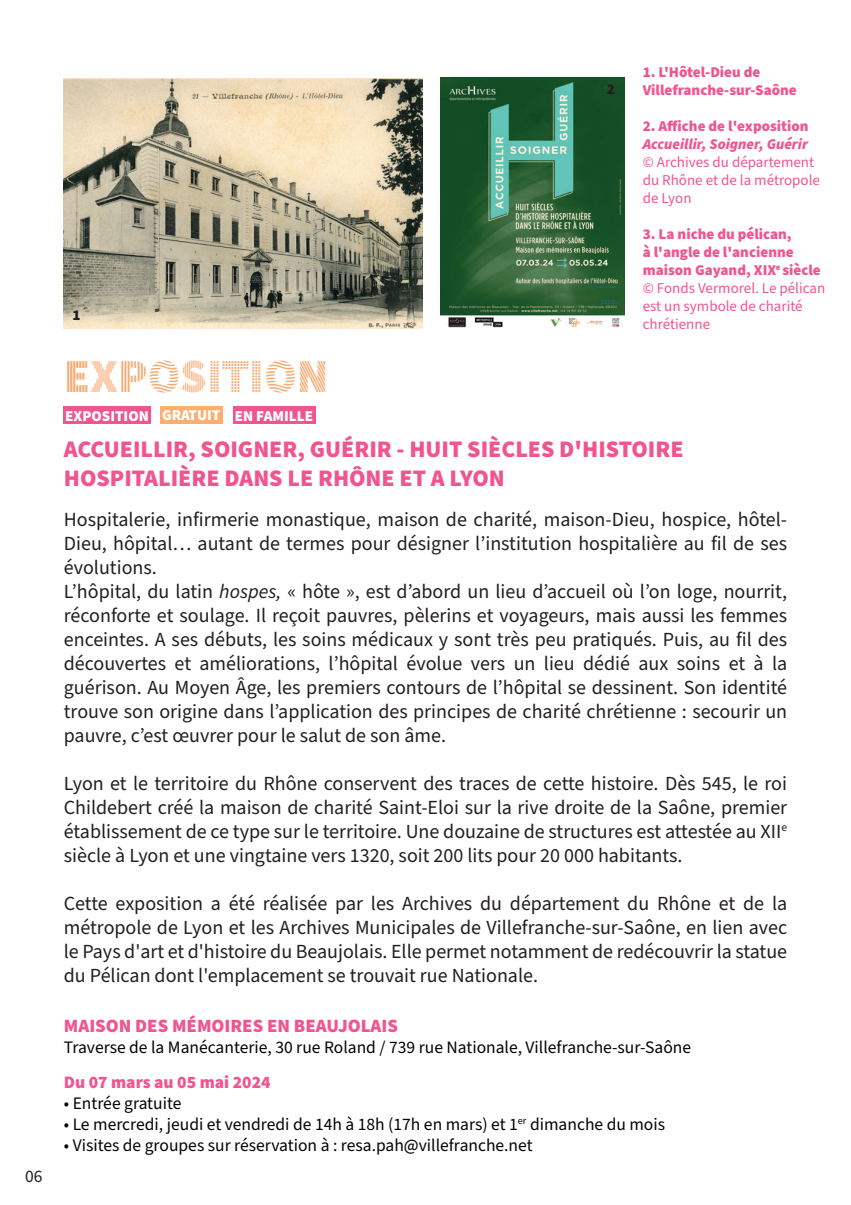
<style>
.page{position:relative;width:851px;height:1205px;background:#fff}
.page>*{position:absolute;margin:0;border:0;box-sizing:border-box;transform-origin:0 0}
.t1{font:900 47.5px "Source Sans Pro DISPLAYV2";color:#f6aa73}
.t2{font:900 23.75px/28.5px "Source Sans Pro";color:#f0558f}
.t3{font:20px/24px "Source Sans Pro";color:#231f20;text-align:justify}
.t4{font:900 18.75px "Source Sans Pro";color:#f0558f}
.t5{font:17.5px "Source Sans Pro";color:#040503}
.t6{font:900 17.5px "Source Sans Pro";color:#f0558f}
.t7{font:17.5px "Source Sans Pro";color:#231f20}
.t8{font:15px/18px "Source Sans Pro";color:#f0558f}
.t9{font:900 15px/18px "Source Sans Pro";color:#f0558f}
.t10{font:italic 900 15px/18px "Source Sans Pro";color:#f0558f}
.t11{font:900 15px "Source Sans Pro";color:#fff}
.t12{font:900 15px "Source Sans Pro";color:#231f20}
.s1{font-style:normal}
.s2{font-style:italic}
</style>
<div class="page">
<div style="left:64px;top:407px;width:87px;height:17px;background:#f0558f"></div>
<div style="left:160px;top:407px;width:63px;height:17px;background:#faaf71"></div>
<div style="left:233px;top:407px;width:83px;height:17px;background:#f0558f"></div>
<img style="left:64px;top:79px;width:359px;height:250px">
<img style="left:440px;top:78px;width:184px;height:250px">
<p class="t7" style="left:25px;top:1164px;width:19px">06</p>
<p class="t12" style="left:72px;top:305px;width:10px">1</p>
<p class="t1" style="left:64px;top:351px;width:266px">EXPOSITION</p>
<p class="t11" style="left:65px;top:405px;width:85px">EXPOSITION</p>
<p class="t11" style="left:162px;top:405px;width:60px">GRATUIT</p>
<p class="t11" style="left:235px;top:405px;width:80px">EN FAMILLE</p>
<p class="t12" style="left:606px;top:79px;width:10px">2</p>
<p class="t9" style="left:642px;top:64px;width:156px">1. L'Hôtel-Dieu de<br>Villefranche-sur-Saône</p>
<p class="t10" style="left:642px;top:118px;width:167px"><span class="s1">2. Affiche de l'exposition<br></span>Accueillir, Soigner, Guérir</p>
<p class="t8" style="left:642px;top:154px;width:179px">© Archives du département du Rhône et de la métropole de Lyon</p>
<p class="t9" style="left:642px;top:226px;width:179px">3. La niche du pélican,<br>à l'angle de l'ancienne maison Gayand, XIX<sup>e</sup> siècle</p>
<p class="t8" style="left:642px;top:280px;width:184px">© Fonds Vermorel. Le pélican est un symbole de charité chrétienne</p>
<p class="t2" style="left:64px;top:435px;width:621px">ACCUEILLIR, SOIGNER, GUÉRIR - HUIT SIÈCLES D'HISTOIRE<br>HOSPITALIÈRE DANS LE RHÔNE ET A LYON</p>
<p class="t3" style="left:64px;top:508px;width:724px">Hospitalerie, infirmerie monastique, maison de charité, maison-Dieu, hospice, hôtel-Dieu, hôpital… autant de termes pour désigner l’institution hospitalière au fil de ses évolutions.</p>
<p class="t3" style="left:64px;top:580px;width:724px">L’hôpital, du latin <span class="s2">hospes,</span> « hôte », est d’abord un lieu d’accueil où l’on loge, nourrit, réconforte et soulage. Il reçoit pauvres, pèlerins et voyageurs, mais aussi les femmes enceintes. A ses débuts, les soins médicaux y sont très peu pratiqués. Puis, au fil des découvertes et améliorations, l’hôpital évolue vers un lieu dédié aux soins et à la guérison. Au Moyen Âge, les premiers contours de l’hôpital se dessinent. Son identité trouve son origine dans l’application des principes de charité chrétienne : secourir un pauvre, c’est œuvrer pour le salut de son âme.</p>
<p class="t3" style="left:64px;top:772px;width:724px">Lyon et le territoire du Rhône conservent des traces de cette histoire. Dès 545, le roi Childebert créé la maison de charité Saint-Eloi sur la rive droite de la Saône, premier établissement de ce type sur le territoire. Une douzaine de structures est attestée au XII<sup>e </sup>siècle à Lyon et une vingtaine vers 1320, soit 200 lits pour 20 000 habitants.</p>
<p class="t3" style="left:64px;top:892px;width:724px">Cette exposition a été réalisée par les Archives du département du Rhône et de la métropole de Lyon et les Archives Municipales de Villefranche-sur-Saône, en lien avec le Pays d'art et d'histoire du Beaujolais. Elle permet notamment de redécouvrir la statue du Pélican dont l'emplacement se trouvait rue Nationale.</p>
<p class="t4" style="left:64px;top:1012px;width:335px">MAISON DES MÉMOIRES EN BEAUJOLAIS</p>
<p class="t5" style="left:64px;top:1035px;width:628px">Traverse de la Manécanterie, 30 rue Roland / 739 rue Nationale, Villefranche-sur-Saône</p>
<p class="t6" style="left:64px;top:1069px;width:208px">Du 07 mars au 05 mai 2024</p>
<p class="t5" style="left:64px;top:1091px;width:119px">• Entrée gratuite</p>
<p class="t5" style="left:64px;top:1112px;width:602px">• Le mercredi, jeudi et vendredi de 14h à 18h (17h en mars) et 1<sup>er</sup> dimanche du mois</p>
<p class="t5" style="left:64px;top:1133px;width:470px">• Visites de groupes sur réservation à : resa.pah@villefranche.net</p>
</div>
